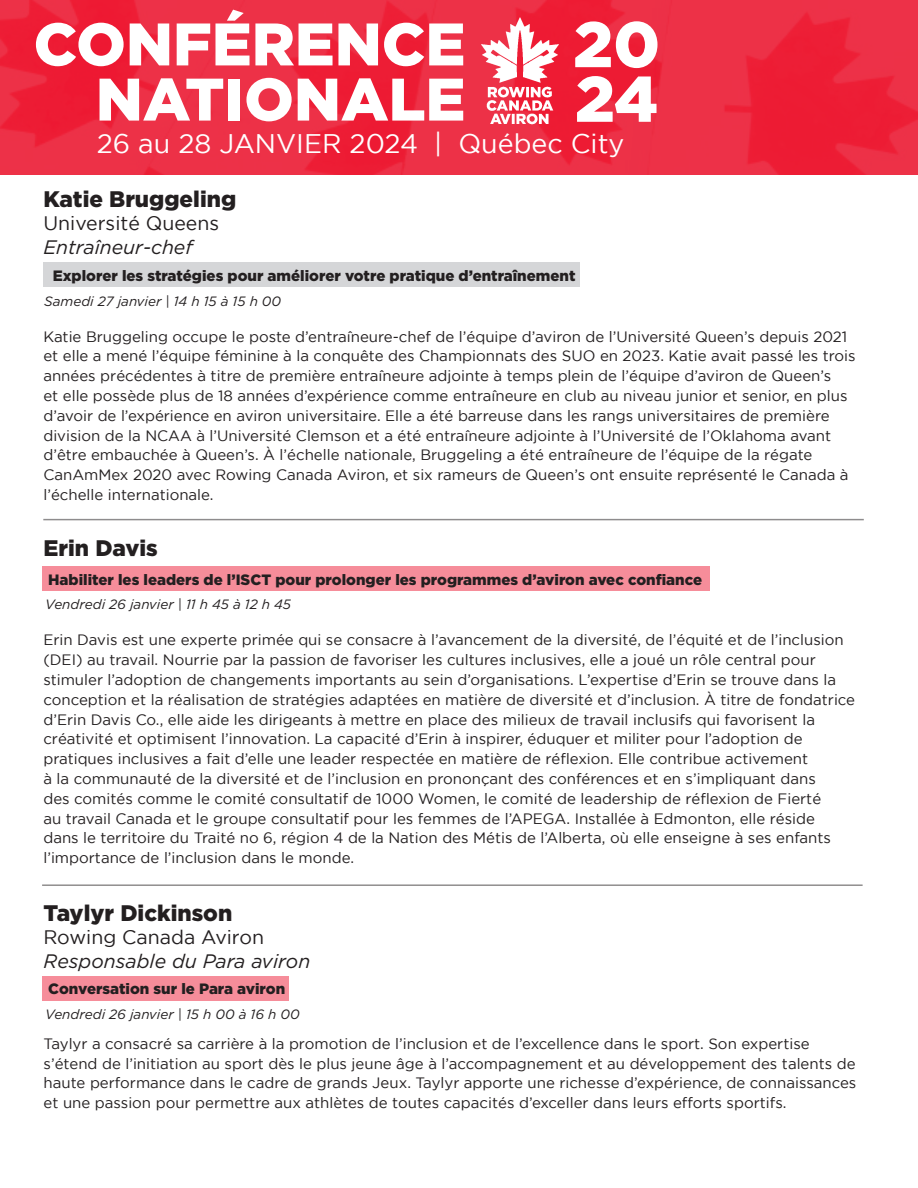
<style>
.page{position:relative;width:918px;height:1188px;background:#fff}
.page>*{position:absolute;margin:0;border:0;box-sizing:border-box;transform-origin:0 0}
.t1{font:900 64.2px "Gotham";color:#fff}
.t2{font:900 59.85px/55.2px "Gotham";color:#fff;text-align:right}
.t3{font:26.85px "Gotham";color:#fff}
.t4{font:900 22.5px "Gotham";color:#231f20}
.t5{font:italic 19.5px "Gotham";color:#231f20}
.t6{font:19.5px "Gotham";color:#231f20}
.t7{font:15px/19.8px "Gotham";color:#231f20}
.t8{font:900 15px "Gotham";color:#231f20}
.t9{font:italic 13.5px "Gotham";color:#231f20}
</style>
<div class="page">
<svg style="left:0;top:0;width:918px;height:174px;background:#ed283f"></svg>
<img style="left:468px;top:4px;width:104px;height:133px">
<hr style="left:43px;top:519px;width:821px;height:1px;background:#231f20">
<div style="left:42px;top:566px;width:668px;height:25px;background:#f68d9a"></div>
<hr style="left:42px;top:884px;width:821px;height:2px;background:#231f20">
<div style="left:44px;top:263px;width:536px;height:24px;background:#d5d6d8"></div>
<div style="left:42px;top:976px;width:246px;height:25px;background:#f68d9a"></div>
<p class="t2" style="left:34px;top:15px;width:433px">CONFÉRENCE<br>NATIONALE</p>
<p class="t1" style="left:573px;top:7px;width:89px">20</p>
<p class="t1" style="left:575px;top:62px;width:85px">24</p>
<p class="t3" style="left:97px;top:128px;width:529px">26 au 28 JANVIER 2024 | Québec City</p>
<p class="t4" style="left:43px;top:186px;width:194px">Katie Bruggeling</p>
<p class="t6" style="left:43px;top:213px;width:177px">Université Queens</p>
<p class="t5" style="left:43px;top:236px;width:151px">Entraîneur-chef</p>
<p class="t8" style="left:53px;top:267px;width:524px">Explorer les stratégies pour améliorer votre pratique d’entraînement</p>
<p class="t9" style="left:44px;top:294px;width:239px">Samedi 27 janvier | 14 h 15 à 15 h 00</p>
<p class="t7" style="left:43px;top:326px;width:814px">Katie Bruggeling occupe le poste d’entraîneure-chef de l’équipe d’aviron de l’Université Queen’s depuis 2021 et elle a mené l’équipe féminine à la conquête des Championnats des SUO en 2023. Katie avait passé les trois années précédentes à titre de première entraîneure adjointe à temps plein de l’équipe d’aviron de Queen’s<br>et elle possède plus de 18 années d’expérience comme entraîneure en club au niveau junior et senior, en plus d’avoir de l’expérience en aviron universitaire. Elle a été barreuse dans les rangs universitaires de première division de la NCAA à l’Université Clemson et a été entraîneure adjointe à l’Université de l’Oklahoma avant d’être embauchée à Queen’s. À l’échelle nationale, Bruggeling a été entraîneure de l’équipe de la régate CanAmMex 2020 avec Rowing Canada Aviron, et six rameurs de Queen’s ont ensuite représenté le Canada à l’échelle internationale.</p>
<p class="t4" style="left:44px;top:535px;width:116px">Erin Davis</p>
<p class="t8" style="left:48px;top:571px;width:655px">Habiliter les leaders de l’ISCT pour prolonger les programmes d’aviron avec confiance</p>
<p class="t9" style="left:45px;top:597px;width:247px">Vendredi 26 janvier | 11 h 45 à 12 h 45</p>
<p class="t7" style="left:43px;top:630px;width:813px">Erin Davis est une experte primée qui se consacre à l’avancement de la diversité, de l’équité et de l’inclusion (DEI) au travail. Nourrie par la passion de favoriser les cultures inclusives, elle a joué un rôle central pour stimuler l’adoption de changements importants au sein d’organisations. L’expertise d’Erin se trouve dans la conception et la réalisation de stratégies adaptées en matière de diversité et d’inclusion. À titre de fondatrice d’Erin Davis Co., elle aide les dirigeants à mettre en place des milieux de travail inclusifs qui favorisent la créativité et optimisent l’innovation. La capacité d’Erin à inspirer, éduquer et militer pour l’adoption de pratiques inclusives a fait d’elle une leader respectée en matière de réflexion. Elle contribue activement<br>à la communauté de la diversité et de l’inclusion en prononçant des conférences et en s’impliquant dans<br>des comités comme le comité consultatif de 1000 Women, le comité de leadership de réflexion de Fierté<br>au travail Canada et le groupe consultatif pour les femmes de l’APEGA. Installée à Edmonton, elle réside<br>dans le territoire du Traité no 6, région 4 de la Nation des Métis de l’Alberta, où elle enseigne à ses enfants l’importance de l’inclusion dans le monde.</p>
<p class="t4" style="left:43px;top:900px;width:190px">Taylyr Dickinson</p>
<p class="t6" style="left:43px;top:926px;width:222px">Rowing Canada Aviron</p>
<p class="t5" style="left:43px;top:950px;width:268px">Responsable du Para aviron</p>
<p class="t8" style="left:48px;top:980px;width:238px">Conversation sur le Para aviron</p>
<p class="t9" style="left:45px;top:1007px;width:256px">Vendredi 26 janvier | 15 h 00 à 16 h 00</p>
<p class="t7" style="left:44px;top:1033px;width:814px">Taylyr a consacré sa carrière à la promotion de l’inclusion et de l’excellence dans le sport. Son expertise s’étend de l’initiation au sport dès le plus jeune âge à l’accompagnement et au développement des talents de haute performance dans le cadre de grands Jeux. Taylyr apporte une richesse d’expérience, de connaissances et une passion pour permettre aux athlètes de toutes capacités d’exceller dans leurs efforts sportifs.</p>
</div>
